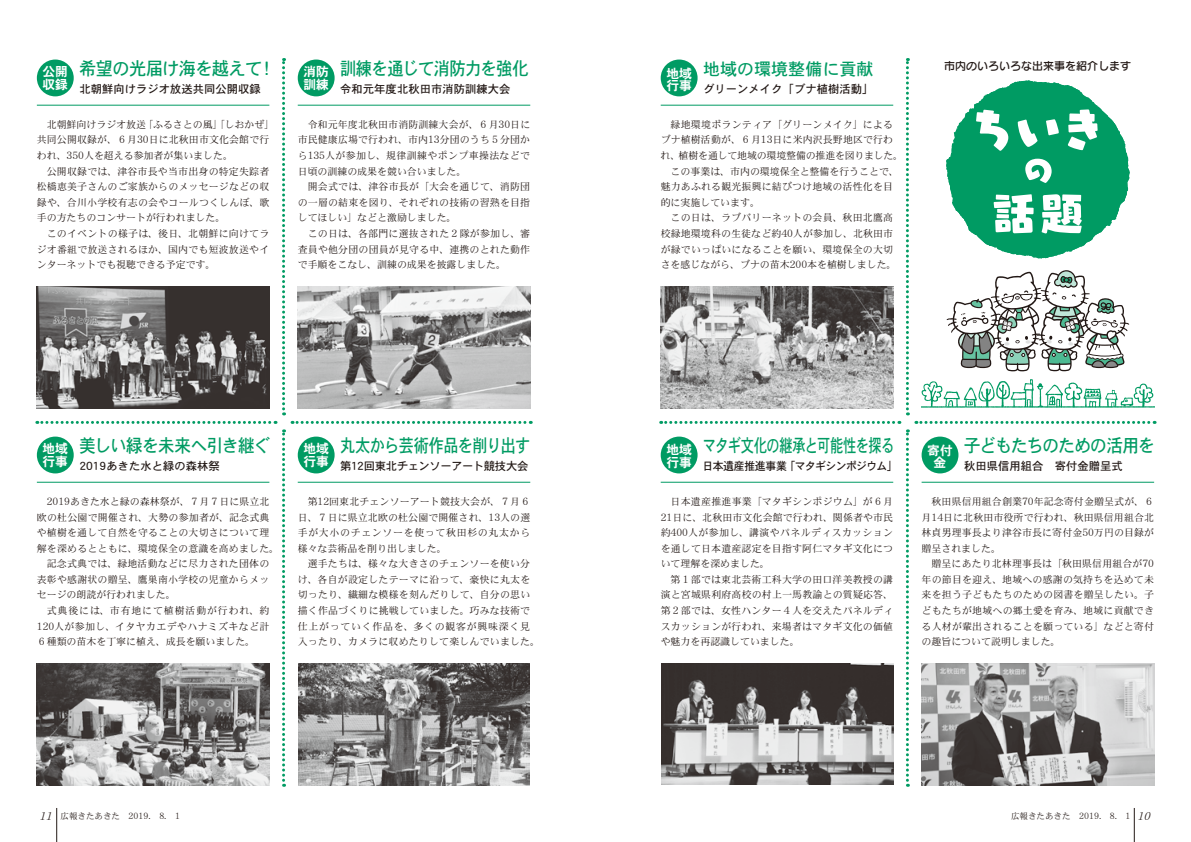
<style>
.page{position:relative;width:1191px;height:842px;background:#fff}
.page>*{position:absolute;margin:0;border:0;box-sizing:border-box;transform-origin:0 0}
.t1{font:18.4px "DFHS Gothic R Pro 5 W5";letter-spacing:-.045em;color:#009b63;scale:.91 1}
.t2{font:18.4px "DFHS Gothic R Pro 5 W5";letter-spacing:-.045em;color:#009b63;scale:.72 1}
.t3{font:18.4px "DFHS Gothic R Pro 5 W5";letter-spacing:-.045em;color:#009b63;scale:.83 1}
.t4{font:18.4px "DFHS Gothic R Pro 5 W5";letter-spacing:-.045em;color:#009b63;scale:.94 1}
.t5{font:18.4px "DFHS Gothic R Pro 5 W5";letter-spacing:-.045em;color:#009b63;scale:.89 1}
.t6{font:17px "DFHS Gothic R Pro 5 W5";color:#009b63}
.t7{font:12.8px/12.4px "DFHS Gothic R Pro 5 W7";color:#fff}
.t8{font:11.3px "DFHS Gothic R Pro 5 W5";color:#221815}
.t9{font:11.3px "DFHS Gothic R Pro 5 W5";letter-spacing:-.045em;color:#221815;scale:.96 1}
.t10{font:11.3px "DFHS Gothic R Pro 5 W5";letter-spacing:-.035em;color:#221815}
.t11{font:11px "Seurat Pro DB";color:#221815}
.t12{font:9.9px/15.6px "DFHS Mincho R Pro 5 W3";letter-spacing:.02em;color:#221815}
.t13{font:8.5px "DFHS Mincho R Pro 5 W3";color:#221815}
.s1{font-style:italic;font-size:10.6px}
</style>
<div class="page">
<svg style="left:921px;top:379px;width:233px;height:29px"></svg>
<svg style="left:660px;top:421px;width:240px;height:3px"></svg>
<svg style="left:916px;top:421px;width:239px;height:3px"></svg>
<svg style="left:906px;top:429px;width:3px;height:358px"></svg>
<svg style="left:906px;top:58px;width:3px;height:357px"></svg>
<svg style="left:37px;top:421px;width:239px;height:3px"></svg>
<svg style="left:292px;top:421px;width:239px;height:3px"></svg>
<svg style="left:282px;top:429px;width:3px;height:358px"></svg>
<svg style="left:282px;top:58px;width:3px;height:357px"></svg>
<svg style="left:946px;top:270px;width:183px;height:101px"></svg>
<svg style="left:946px;top:80px;width:183px;height:178px"></svg>
<hr style="left:57px;top:808px;width:1px;height:34px;background:#221815">
<hr style="left:1134px;top:808px;width:1px;height:34px;background:#221815">
<img style="left:660px;top:286px;width:233px;height:122px">
<img style="left:298px;top:286px;width:232px;height:122px">
<img style="left:37px;top:286px;width:232px;height:122px">
<hr style="left:660px;top:105px;width:233px;height:1px;background:#009b63">
<div style="left:660px;top:60px;width:37px;height:36px;background:#009b63;border-radius:50%"></div>
<hr style="left:921px;top:482px;width:233px;height:1px;background:#009b63">
<div style="left:921px;top:437px;width:37px;height:36px;background:#009b63;border-radius:50%"></div>
<hr style="left:660px;top:482px;width:233px;height:1px;background:#009b63">
<div style="left:660px;top:437px;width:37px;height:36px;background:#009b63;border-radius:50%"></div>
<hr style="left:37px;top:105px;width:232px;height:1px;background:#009b63">
<div style="left:37px;top:60px;width:37px;height:36px;background:#009b63;border-radius:50%"></div>
<hr style="left:298px;top:105px;width:232px;height:1px;background:#009b63">
<div style="left:298px;top:60px;width:36px;height:36px;background:#009b63;border-radius:50%"></div>
<hr style="left:298px;top:482px;width:232px;height:1px;background:#009b63">
<div style="left:298px;top:437px;width:36px;height:36px;background:#009b63;border-radius:50%"></div>
<hr style="left:37px;top:482px;width:232px;height:1px;background:#009b63">
<div style="left:37px;top:437px;width:37px;height:36px;background:#009b63;border-radius:50%"></div>
<img style="left:921px;top:663px;width:233px;height:122px">
<img style="left:662px;top:663px;width:231px;height:122px">
<img style="left:298px;top:663px;width:232px;height:122px">
<img style="left:37px;top:663px;width:232px;height:122px">
<h1 class="t4" style="left:79px;top:54px;width:210px">希望の光届け海を越えて！</h1>
<p class="t8" style="left:79px;top:81px;width:183px">北朝鮮向けラジオ放送共同公開収録</p>
<p class="t12" style="left:37px;top:116px;width:239px;text-indent:10px">北朝鮮向けラジオ放送「ふるさとの風」「しおかぜ」共同公開収録が、６月30日に北秋田市文化会館で行われ、350人を超える参加者が集いました。<br>　公開収録では、津谷市長や当市出身の特定失踪者松橋恵美子さんのご家族からのメッセージなどの収録や、合川小学校有志の会やコールつくしんぼ、歌手の方たちのコンサートが行われました。<br>　このイベントの様子は、後日、北朝鮮に向けてラジオ番組で放送されるほか、国内でも短波放送やインターネットでも視聴できる予定です。</p>
<h1 class="t5" style="left:340px;top:54px;width:213px">訓練を通じて消防力を強化</h1>
<p class="t8" style="left:340px;top:81px;width:172px">令和元年度北秋田市消防訓練大会</p>
<p class="t12" style="left:298px;top:116px;width:234px;text-indent:10px">令和元年度北秋田市消防訓練大会が、６月30日に市民健康広場で行われ、市内13分団のうち５分団から135人が参加し、規律訓練やポンプ車操法などで日頃の訓練の成果を競い合いました。<br>　開会式では、津谷市長が「大会を通じて、消防団の一層の結束を図り、それぞれの技術の習熟を目指してほしい」などと激励しました。<br>　この日は、各部門に選抜された２隊が参加し、審査員や他分団の団員が見守る中、連携のとれた動作で手順をこなし、訓練の成果を披露しました。</p>
<p class="t7" style="left:43px;top:66px;width:27px">公開収録</p>
<p class="t7" style="left:303px;top:66px;width:27px">消防訓練</p>
<h1 class="t1" style="left:79px;top:431px;width:212px">美しい緑を未来へ引き継ぐ</h1>
<p class="t8" style="left:79px;top:458px;width:142px">2019あきた水と緑の森林祭</p>
<p class="t12" style="left:37px;top:494px;width:244px">　2019あきた水と緑の森林祭が、７月７日に県立北欧の杜公園で開催され、大勢の参加者が、記念式典や植樹を通して自然を守ることの大切さについて理解を深めるとともに、環境保全の意識を高めました。　記念式典では、緑地活動などに尽力された団体の表彰や感謝状の贈呈、鷹巣南小学校の児童からメッセージの朗読が行われました。<br>　式典後には、市有地にて植樹活動が行われ、約<br>120人が参加し、イタヤカエデやハナミズキなど計<br>６種類の苗木を丁寧に植え、成長を願いました。</p>
<p class="t7" style="left:43px;top:442px;width:27px">地域行事</p>
<h1 class="t3" style="left:340px;top:431px;width:231px">丸太から芸術作品を削り出す</h1>
<p class="t10" style="left:340px;top:458px;width:190px">第12回東北チェンソーアート競技大会</p>
<p class="t12" style="left:298px;top:494px;width:244px;text-indent:10px">第12回東北チェンソーアート競技大会が、７月６日、７日に県立北欧の杜公園で開催され、13人の選手が大小のチェンソーを使って秋田杉の丸太から様々な芸術品を削り出しました。<br>　選手たちは、様々な大きさのチェンソーを使い分け、各自が設定したテーマに沿って、豪快に丸太を切ったり、繊細な模様を刻んだりして、自分の思い描く作品づくりに挑戦していました。巧みな技術で仕上がっていく作品を、多くの観客が興味深く見入ったり、カメラに収めたりして楽しんでいました。</p>
<p class="t7" style="left:303px;top:442px;width:27px">地域行事</p>
<h2 class="t6" style="left:703px;top:56px;width:172px">地域の環境整備に貢献</h2>
<p class="t8" style="left:703px;top:81px;width:172px">グリーンメイク「ブナ植樹活動」</p>
<p class="t12" style="left:660px;top:116px;width:244px">　緑地環境ボランティア「グリーンメイク」によるブナ植樹活動が、６月13日に米内沢長野地区で行われ、植樹を通して地域の環境整備の推進を図りました。　この事業は、市内の環境保全と整備を行うことで、魅力あふれる観光振興に結びつけ地域の活性化を目的に実施しています。<br>　この日は、ラブバリーネットの会員、秋田北鷹高校緑地環境科の生徒など約40人が参加し、北秋田市が緑でいっぱいになることを願い、環境保全の大切さを感じながら、ブナの苗木200本を植樹しました。</p>
<p class="t7" style="left:666px;top:67px;width:27px">地域行事</p>
<p class="t11" style="left:944px;top:59px;width:188px">市内のいろいろな出来事を紹介します</p>
<h1 class="t2" style="left:703px;top:431px;width:267px">マタギ文化の継承と可能性を探る</h1>
<p class="t9" style="left:702px;top:458px;width:205px">日本遺産推進事業「マタギシンポジウム」</p>
<p class="t12" style="left:660px;top:494px;width:234px">　日本遺産推進事業「マタギシンポジウム」が６月<br>21日に、北秋田市文化会館で行われ、関係者や市民約400人が参加し、講演やパネルディスカッションを通して日本遺産認定を目指す阿仁マタギ文化について理解を深めました。<br>　第１部では東北芸術工科大学の田口洋美教授の講演と宮城県利府高校の村上一馬教諭との質疑応答、第２部では、女性ハンター４人を交えたパネルディスカッションが行われ、来場者はマタギ文化の価値や魅力を再認識していました。</p>
<p class="t7" style="left:666px;top:443px;width:27px">地域行事</p>
<h1 class="t1" style="left:964px;top:431px;width:212px">子どもたちのための活用を</h1>
<p class="t8" style="left:964px;top:458px;width:160px">秋田県信用組合　寄付金贈呈式</p>
<p class="t12" style="left:921px;top:494px;width:234px">　秋田県信用組合創業70年記念寄付金贈呈式が、６月14日に北秋田市役所で行われ、秋田県信用組合北林貞男理事長より津谷市長に寄付金50万円の目録が贈呈されました。<br>　贈呈にあたり北林理事長は「秋田県信用組合が70年の節目を迎え、地域への感謝の気持ちを込めて未来を担う子どもたちのための図書を贈呈したい。子どもたちが地域への郷土愛を育み、地域に貢献できる人材が輩出されることを願っている」などと寄付の趣旨について説明しました。</p>
<p class="t7" style="left:927px;top:444px;width:27px;text-align:center">寄付金</p>
<p class="t13" style="left:39px;top:810px;width:142px"><span class="s1">11</span> 広報きたあきた　2019.　8.　1</p>
<p class="t13" style="left:1011px;top:810px;width:145px">広報きたあきた　2019.　8.　1 <span class="s1">10</span></p>
</div>
